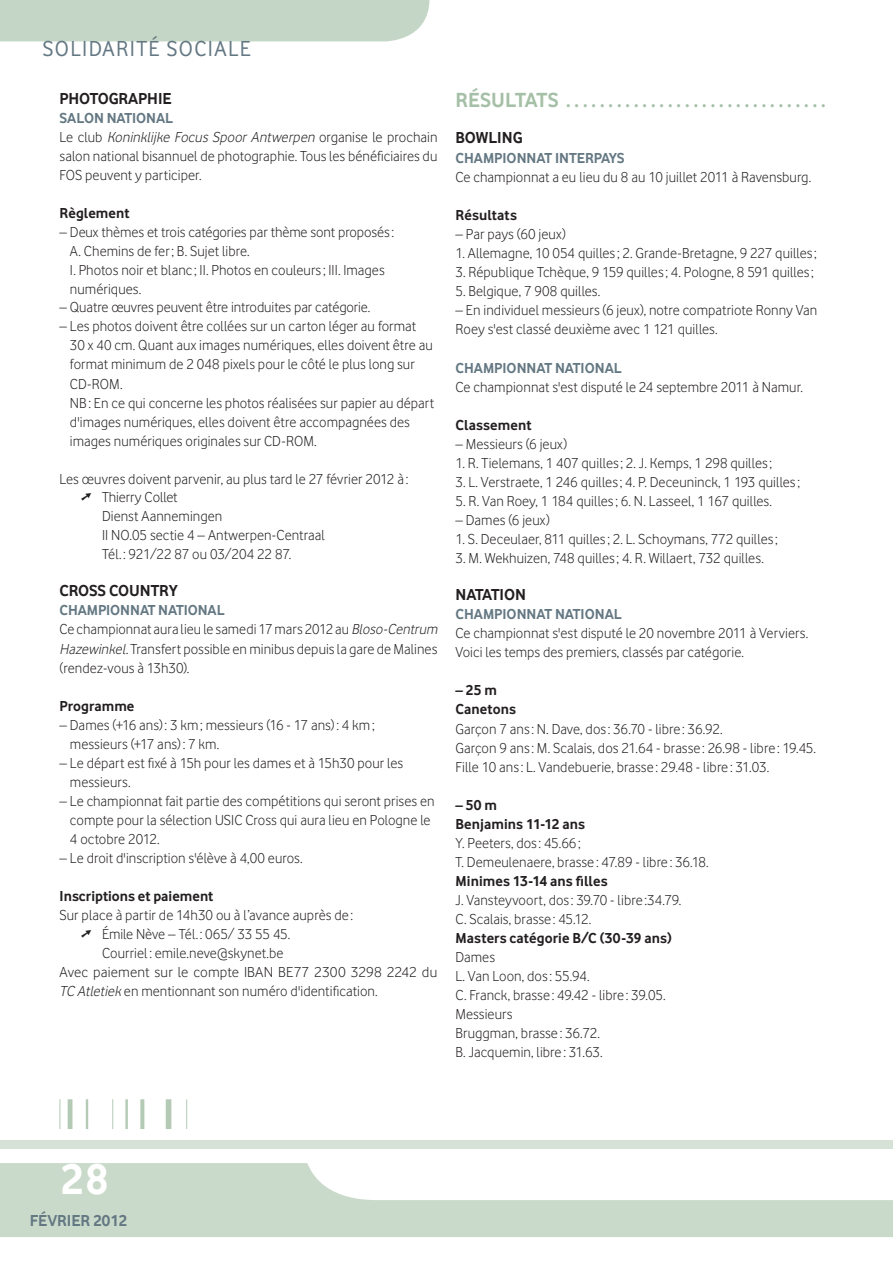
<style>
.page{position:relative;width:893px;height:1263px;background:#fff}
.page>*{position:absolute;margin:0;border:0;box-sizing:border-box;transform-origin:0 0}
.t1{font:700 45px "Vodafone Rg";color:#fff}
.t2{font:22.5px "Vodafone Rg";letter-spacing:.06em;color:#647883}
.t3{font:700 21.15px "Vodafone Rg";letter-spacing:-.025em;color:#a5c0a7}
.t4{font:700 16.5px "Vodafone Rg";letter-spacing:-.005em;color:#231f20}
.t5{font:700 16.5px "Vodafone Rg";color:#647883}
.t6{font:700 16.5px "Vodafone Rg";letter-spacing:-.04em;color:#231f20}
.t7{font:15px/19px "Vodafone Lt";letter-spacing:.005em;color:#231f20}
.t8{font:700 15px/19px "Vodafone Rg";letter-spacing:.005em;color:#231f20}
.t9{font:700 15px "Vodafone Rg";color:#647883}
.s1{font-style:italic}
</style>
<div class="page">
<svg style="left:0;top:1163px;width:893px;height:74px;fill:#cadaca"></svg>
<div style="left:0;top:1140px;width:893px;height:9px;background:#d7e2d7"></div>
<hr style="left:60px;top:1099px;width:1px;height:30px;background:#b4cab5">
<hr style="left:68px;top:1099px;width:4px;height:30px;background:#b4cab5">
<hr style="left:112px;top:1099px;width:1px;height:30px;background:#b4cab5">
<hr style="left:125px;top:1099px;width:3px;height:30px;background:#b4cab5">
<svg style="left:140px;top:1099px;width:4px;height:30px"></svg>
<div style="left:166px;top:1099px;width:5px;height:30px;background:#b4cab5"></div>
<hr style="left:186px;top:1099px;width:1px;height:30px;background:#b4cab5">
<hr style="left:86px;top:1099px;width:2px;height:30px;background:#b4cab5">
<div style="left:0;top:0;width:429px;height:41px;background:#c4d6c5"></div>
<h2 class="t2" style="left:43px;top:36px;width:210px">SOLIDARITÉ SOCIALE</h2>
<p class="t4" style="left:60px;top:88px;width:106px">PHOTOGRAPHIE</p>
<p class="t9" style="left:60px;top:109px;width:115px">SALON NATIONAL</p>
<p class="t7" style="left:60px;top:127px;width:379px;text-align:justify">L e c l u b <span class="s1">Koninklijke Focus Spoor Antwerpen</span> o rg a n i s e le p ro c h a i n salon national bisannuel de photographie. Tous les bénéficiaires du FOS peuvent y participer.</p>
<p class="t8" style="left:60px;top:204px;width:72px">Règlement</p>
<p class="t7" style="left:70px;top:222px;width:325px;text-indent:-10px">– Deux thèmes et trois catégories par thème sont proposés:<br>A. Chemins de fer; B. Sujet libre.<br>I. Photos noir et blanc ; II. Photos en couleurs; III. Images numériques.</p>
<p class="t7" style="left:60px;top:298px;width:312px">– Quatre œuvres peuvent être introduites par catégorie.</p>
<p class="t7" style="left:70px;top:317px;width:366px;text-indent:-10px">– Les photos doivent être collées sur un carton léger au format 30 x 40 cm. Quant aux images numériques, elles doivent être au format minimum de 2 048 pixels pour le côté le plus long sur CD-ROM.<br>NB: En ce qui concerne les photos réalisées sur papier au départ d'images numériques, elles doivent être accompagnées des images numériques originales sur CD-ROM.</p>
<p class="t7" style="left:60px;top:469px;width:350px">Les œuvres doivent parvenir, au plus tard le 27 février 2012 à :</p>
<p class="t7" style="left:81px;top:488px;width:98px">➚ Thierry Collet</p>
<p class="t7" style="left:102px;top:507px;width:122px">Dienst Aannemingen</p>
<p class="t7" style="left:102px;top:526px;width:224px">II NO.05 sectie 4 – Antwerpen-Centraal</p>
<p class="t7" style="left:102px;top:545px;width:191px">Tél. : 921/22 87 ou 03/204 22 87.</p>
<p class="t4" style="left:60px;top:581px;width:120px">CROSS COUNTRY</p>
<p class="t9" style="left:60px;top:602px;width:167px">CHAMPIONNAT NATIONAL</p>
<p class="t7" style="left:60px;top:620px;width:383px">Ce championnat aura lieu le samedi 17 mars 2012 au <span class="s1">Bloso-Centrum<br>Hazewinkel.</span>Transfert possible en minibus depuis la gare de Malines (rendez-vous à 13h30).</p>
<p class="t8" style="left:60px;top:696px;width:76px">Programme</p>
<p class="t7" style="left:70px;top:715px;width:306px;text-indent:-10px">– Dames (+16 ans): 3 km; messieurs (16 - 17 ans): 4 km; messieurs (+17 ans): 7 km.</p>
<p class="t7" style="left:70px;top:753px;width:335px;text-indent:-10px">– Le départ est fixé à 15h pour les dames et à 15h30 pour les messieurs.</p>
<p class="t7" style="left:70px;top:791px;width:366px;text-indent:-10px">– Le championnat fait partie des compétitions qui seront prises en compte pour la sélection USIC Cross qui aura lieu en Pologne le<br>4 octobre 2012.</p>
<p class="t7" style="left:60px;top:848px;width:245px">– Le droit d'inscription s'élève à 4,00 euros.</p>
<p class="t8" style="left:60px;top:886px;width:156px">Inscriptions et paiement</p>
<p class="t7" style="left:60px;top:906px;width:295px">Sur place à partir de 14h30 ou à l’avance auprès de :</p>
<p class="t7" style="left:81px;top:925px;width:211px">➚ Émile Nève – Tél. : 065/ 33 55 45.</p>
<p class="t7" style="left:102px;top:944px;width:183px">Courriel : emile.neve@skynet.be</p>
<p class="t7" style="left:60px;top:963px;width:379px">Avec paiement sur le compte IBAN BE77 2300 3298 2242 du</p>
<p class="t7" style="left:60px;top:982px;width:320px"><span class="s1">TC Atletiek</span> en mentionnant son numéro d'identification.</p>
<h3 class="t3" style="left:455px;top:87px;width:372px">RÉSULTATS . . . . . . . . . . . . . . . . . . . . . . . . . . . . . . .</h3>
<p class="t4" style="left:455px;top:128px;width:69px">BOWLING</p>
<p class="t9" style="left:455px;top:149px;width:171px">CHAMPIONNAT INTERPAYS</p>
<p class="t7" style="left:455px;top:167px;width:357px">Ce championnat a eu lieu du 8 au 10 juillet 2011 à Ravensburg.</p>
<p class="t8" style="left:455px;top:205px;width:63px">Résultats</p>
<p class="t7" style="left:455px;top:224px;width:112px">– Par pays (60 jeux)</p>
<p class="t7" style="left:455px;top:243px;width:363px">1. Allemagne, 10 054 quilles; 2. Grande-Bretagne, 9 227 quilles;</p>
<p class="t7" style="left:455px;top:262px;width:360px">3. République Tchèque, 9 159 quilles; 4. Pologne, 8 591 quilles;</p>
<p class="t7" style="left:455px;top:281px;width:146px">5. Belgique, 7 908 quilles.</p>
<p class="t7" style="left:455px;top:300px;width:363px">– En individuel messieurs (6 jeux), notre compatriote Ronny Van<br>Roey s'est classé deuxième avec 1 121 quilles.</p>
<p class="t9" style="left:455px;top:359px;width:168px">CHAMPIONNAT NATIONAL</p>
<p class="t7" style="left:455px;top:377px;width:349px">Ce championnat s'est disputé le 24 septembre 2011 à Namur.</p>
<p class="t8" style="left:455px;top:415px;width:78px">Classement</p>
<p class="t7" style="left:455px;top:434px;width:113px">– Messieurs (6 jeux)</p>
<p class="t7" style="left:455px;top:453px;width:318px">1. R. Tielemans, 1 407 quilles; 2. J. Kemps, 1 298 quilles;</p>
<p class="t7" style="left:455px;top:472px;width:346px">3. L. Verstraete, 1 246 quilles; 4. P. Deceuninck, 1 193 quilles;</p>
<p class="t7" style="left:455px;top:491px;width:318px">5. R. Van Roey, 1 184 quilles; 6. N. Lasseel, 1 167 quilles.</p>
<p class="t7" style="left:455px;top:510px;width:96px">– Dames (6 jeux)</p>
<p class="t7" style="left:455px;top:529px;width:324px">1. S. Deceulaer, 811 quilles; 2. L. Schoymans, 772 quilles;</p>
<p class="t7" style="left:456px;top:549px;width:310px">3. M. Wekhuizen, 748 quilles; 4. R. Willaert, 732 quilles.</p>
<p class="t6" style="left:455px;top:585px;width:72px">NATATION</p>
<p class="t9" style="left:455px;top:605px;width:168px">CHAMPIONNAT NATIONAL</p>
<p class="t7" style="left:455px;top:624px;width:354px">Ce championnat s'est disputé le 20 novembre 2011 à Verviers.<br>Voici les temps des premiers, classés par catégorie.</p>
<p class="t8" style="left:455px;top:681px;width:62px">– 25 m<br>Canetons</p>
<p class="t7" style="left:455px;top:719px;width:362px">Garçon 7 ans: N. Dave, dos: 36.70 - libre : 36.92.<br>Garçon 9 ans: M. Scalais, dos 21.64 - brasse : 26.98 - libre : 19.45.<br>Fille 10 ans: L. Vandebuerie, brasse : 29.48 - libre: 31.03.</p>
<p class="t8" style="left:455px;top:795px;width:131px">– 50 m<br>Benjamins 11-12 ans</p>
<p class="t7" style="left:455px;top:833px;width:255px">Y. Peeters, dos: 45.66;<br>T. Demeulenaere, brasse : 47.89 - libre : 36.18.</p>
<p class="t8" style="left:455px;top:871px;width:154px">Minimes 13-14 ans filles</p>
<p class="t7" style="left:455px;top:890px;width:227px">J. Vansteyvoort, dos: 39.70 - libre:34.79.<br>C. Scalais, brasse : 45.12.</p>
<p class="t8" style="left:455px;top:928px;width:218px">Masters catégorie B/C (30-39 ans)</p>
<p class="t7" style="left:455px;top:947px;width:212px">Dames<br>L. Van Loon, dos: 55.94.<br>C. Franck, brasse : 49.42 - libre : 39.05.<br>Messieurs<br>Bruggman, brasse : 36.72.<br>B. Jacquemin, libre : 31.63.</p>
<h1 class="t1" style="left:61px;top:1153px;width:49px">28</h1>
<p class="t5" style="left:30px;top:1211px;width:99px">Février 2012</p>
</div>
